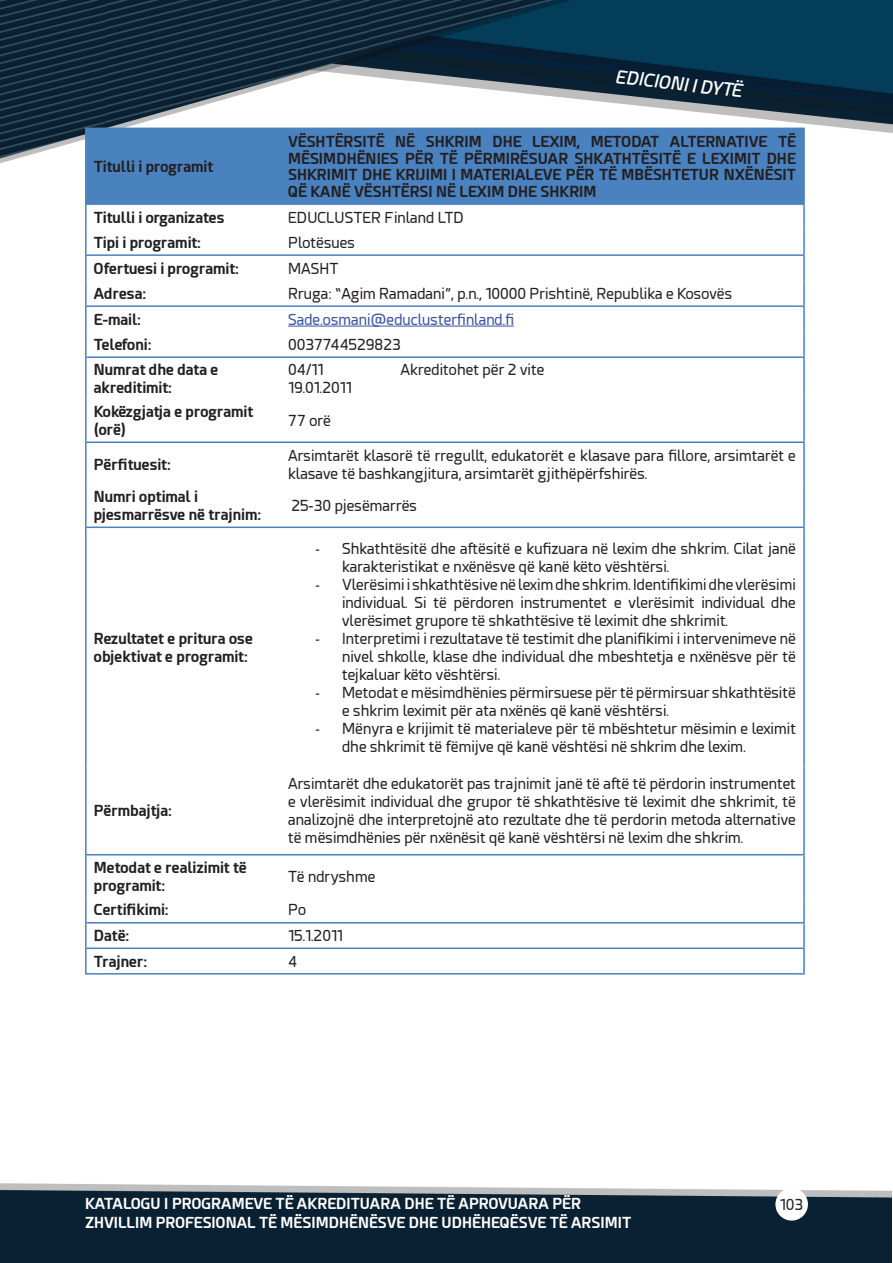
<style>
.page{position:relative;width:893px;height:1263px;background:#fff}
.page>*{position:absolute;margin:0;border:0;box-sizing:border-box;transform-origin:0 0}
.t1{font:italic 600 18px "Esphimere";color:#fff}
.t2{font:15px/18px "Esphimere";color:#231f20}
.t3{font:700 15px/18px "Esphimere";color:#231f20}
.t4{font:700 15px/18.8px "Esphimere";color:#fff}
.t5{font:15px "Esphimere";color:#3853a3}
.s1{font-family:"Cambria"}
</style>
<div class="page">
<img style="left:0;top:0;width:893px;height:164px">
<img style="left:0;top:1183px;width:891px;height:80px">
<div style="left:775px;top:1188px;width:33px;height:32px;background:#fff;border-radius:50%"></div>
<div style="left:87px;top:129px;width:716px;height:74px;background:#4a81bf"></div>
<hr style="left:85px;top:129px;width:2px;height:74px;background:#4a81bf">
<hr style="left:803px;top:129px;width:2px;height:74px;background:#4a81bf">
<hr style="left:85px;top:205px;width:2px;height:25px;background:#4a81bf">
<hr style="left:85px;top:128px;width:195px;height:1px;background:#4a81bf">
<hr style="left:280px;top:128px;width:525px;height:1px;background:#4a81bf">
<hr style="left:85px;top:203px;width:195px;height:2px;background:#4a81bf">
<hr style="left:280px;top:203px;width:525px;height:2px;background:#4a81bf">
<hr style="left:803px;top:205px;width:2px;height:25px;background:#4a81bf">
<hr style="left:85px;top:230px;width:2px;height:24px;background:#4a81bf">
<hr style="left:803px;top:230px;width:2px;height:24px;background:#4a81bf">
<hr style="left:85px;top:256px;width:2px;height:25px;background:#4a81bf">
<hr style="left:85px;top:254px;width:195px;height:2px;background:#4a81bf">
<hr style="left:280px;top:254px;width:525px;height:2px;background:#4a81bf">
<hr style="left:803px;top:256px;width:2px;height:25px;background:#4a81bf">
<hr style="left:85px;top:281px;width:2px;height:24px;background:#4a81bf">
<hr style="left:803px;top:281px;width:2px;height:24px;background:#4a81bf">
<hr style="left:85px;top:307px;width:2px;height:25px;background:#4a81bf">
<hr style="left:85px;top:305px;width:195px;height:2px;background:#4a81bf">
<hr style="left:280px;top:305px;width:525px;height:2px;background:#4a81bf">
<hr style="left:803px;top:307px;width:2px;height:25px;background:#4a81bf">
<hr style="left:85px;top:332px;width:2px;height:24px;background:#4a81bf">
<hr style="left:803px;top:332px;width:2px;height:24px;background:#4a81bf">
<hr style="left:85px;top:358px;width:2px;height:42px;background:#4a81bf">
<hr style="left:85px;top:356px;width:195px;height:2px;background:#4a81bf">
<hr style="left:280px;top:356px;width:525px;height:2px;background:#4a81bf">
<hr style="left:803px;top:358px;width:2px;height:42px;background:#4a81bf">
<hr style="left:85px;top:400px;width:2px;height:41px;background:#4a81bf">
<hr style="left:803px;top:400px;width:2px;height:41px;background:#4a81bf">
<hr style="left:85px;top:443px;width:2px;height:42px;background:#4a81bf">
<hr style="left:85px;top:441px;width:195px;height:2px;background:#4a81bf">
<hr style="left:280px;top:441px;width:525px;height:2px;background:#4a81bf">
<hr style="left:803px;top:443px;width:2px;height:42px;background:#4a81bf">
<hr style="left:85px;top:485px;width:2px;height:41px;background:#4a81bf">
<hr style="left:803px;top:485px;width:2px;height:41px;background:#4a81bf">
<hr style="left:85px;top:528px;width:2px;height:239px;background:#4a81bf">
<hr style="left:85px;top:526px;width:195px;height:2px;background:#4a81bf">
<hr style="left:280px;top:526px;width:525px;height:2px;background:#4a81bf">
<hr style="left:803px;top:528px;width:2px;height:239px;background:#4a81bf">
<hr style="left:85px;top:767px;width:2px;height:87px;background:#4a81bf">
<hr style="left:803px;top:767px;width:2px;height:87px;background:#4a81bf">
<hr style="left:85px;top:855px;width:2px;height:42px;background:#4a81bf">
<hr style="left:85px;top:854px;width:195px;height:1px;background:#4a81bf">
<hr style="left:280px;top:854px;width:525px;height:1px;background:#4a81bf">
<hr style="left:803px;top:855px;width:2px;height:42px;background:#4a81bf">
<hr style="left:85px;top:897px;width:2px;height:25px;background:#4a81bf">
<hr style="left:803px;top:897px;width:2px;height:25px;background:#4a81bf">
<hr style="left:85px;top:923px;width:2px;height:24px;background:#4a81bf">
<hr style="left:85px;top:922px;width:195px;height:1px;background:#4a81bf">
<hr style="left:280px;top:922px;width:525px;height:1px;background:#4a81bf">
<hr style="left:803px;top:923px;width:2px;height:24px;background:#4a81bf">
<hr style="left:85px;top:949px;width:2px;height:24px;background:#4a81bf">
<hr style="left:85px;top:947px;width:195px;height:2px;background:#4a81bf">
<hr style="left:280px;top:947px;width:525px;height:2px;background:#4a81bf">
<hr style="left:85px;top:973px;width:195px;height:1px;background:#4a81bf">
<hr style="left:280px;top:973px;width:525px;height:1px;background:#4a81bf">
<hr style="left:803px;top:949px;width:2px;height:24px;background:#4a81bf">
<hr style="left:288px;top:326px;width:226px;height:1px;background:#3853a3">
<p class="t3" style="left:94px;top:157px;width:121px">Titulli i programit</p>
<p class="t1" style="left:617px;top:65px;width:129px;rotate:7deg">EDICIONI I DYTË</p>
<p class="t3" style="left:288px;top:133px;width:509px;line-height:16.5px;text-align:justify">VËSHTËRSITË NË SHKRIM DHE LEXIM, METODAT ALTERNATIVE TË MËSIMDHËNIES PËR TË PËRMIRËSUAR SHKATHTËSITË E LEXIMIT DHE SHKRIMIT DHE KRIJIMI I MATERIALEVE PËR TË MBËSHTETUR NXËNËSIT QË KANË VËSHTËRSI NË LEXIM DHE SHKRIM</p>
<p class="t3" style="left:94px;top:208px;width:132px">Titulli i organizates</p>
<p class="t2" style="left:288px;top:209px;width:178px">EDUCLUSTER Finland LTD</p>
<p class="t3" style="left:94px;top:233px;width:109px">Tipi i programit:</p>
<p class="t2" style="left:288px;top:233px;width:68px">Plotësues</p>
<p class="t3" style="left:94px;top:259px;width:147px">Ofertuesi i programit:</p>
<p class="t2" style="left:288px;top:260px;width:52px">MASHT</p>
<p class="t3" style="left:94px;top:284px;width:54px">Adresa:</p>
<p class="t2" style="left:288px;top:285px;width:446px">Rruga: “Agim Ramadani”, p.n., 10000 Prishtinë, Republika e Kosovës</p>
<p class="t3" style="left:94px;top:310px;width:49px">E-mail:</p>
<p class="t5" style="left:288px;top:311px;width:228px">Sade.osmani@educlusterfinland.fi</p>
<p class="t3" style="left:94px;top:335px;width:59px">Telefoni:</p>
<p class="t2" style="left:288px;top:336px;width:114px">0037744529823</p>
<p class="t3" style="left:94px;top:361px;width:126px">Numrat dhe data e akreditimit:</p>
<p class="t2" style="left:288px;top:361px;width:37px">04/11</p>
<p class="t2" style="left:401px;top:361px;width:145px">Akreditohet për 2 vite</p>
<p class="t2" style="left:288px;top:379px;width:65px">19.01.2011</p>
<p class="t3" style="left:94px;top:403px;width:161px">Kokëzgjatja e programit (orë)</p>
<p class="t2" style="left:288px;top:412px;width:45px">77 orë</p>
<p class="t3" style="left:94px;top:455px;width:78px">Përfituesit:</p>
<p class="t2" style="left:288px;top:446px;width:509px">Arsimtarët klasorë të rregullt, edukatorët e klasave para fillore, arsimtarët e klasave të bashkangjitura, arsimtarët gjithëpërfshirës.</p>
<p class="t3" style="left:94px;top:488px;width:169px">Numri optimal i pjesmarrësve në trajnim:</p>
<p class="t2" style="left:291px;top:497px;width:127px">25-30 pjesëmarrës</p>
<p class="t3" style="left:94px;top:630px;width:161px">Rezultatet e pritura ose objektivat e programit:</p>
<p class="t3" style="left:94px;top:802px;width:79px">Përmbajtja:</p>
<p class="t2" style="left:342px;top:540px;width:455px;text-indent:-27px"><span class="s1">-</span> Shkathtësitë dhe aftësitë e kufizuara në lexim dhe shkrim. Cilat janë karakteristikat e nxënësve që kanë këto vështërsi.</p>
<p class="t2" style="left:342px;top:576px;width:455px;text-align:justify;text-indent:-27px"><span class="s1">-</span> Vlerësimi i shkathtësive në lexim dhe shkrim. Identifikimi dhe vlerësimi individual. Si të përdoren instrumentet e vlerësimit individual dhe vlerësimet grupore të shkathtësive të leximit dhe shkrimit.</p>
<p class="t2" style="left:342px;top:630px;width:455px;text-align:justify;text-indent:-27px"><span class="s1">-</span> Interpretimi i rezultatave të testimit dhe planifikimi i intervenimeve në nivel shkolle, klase dhe individual dhe mbeshtetja e nxënësve për të tejkaluar këto vështërsi.</p>
<p class="t2" style="left:342px;top:684px;width:455px;text-indent:-27px"><span class="s1">-</span> Metodat e mësimdhënies përmirsuese për të përmirsuar shkathtësitë e shkrim leximit për ata nxënës që kanë vështërsi.</p>
<p class="t2" style="left:342px;top:720px;width:455px;text-indent:-27px"><span class="s1">-</span> Mënyra e krijimit të materialeve për të mbështetur mësimin e leximit dhe shkrimit të fëmijve që kanë vështësi në shkrim dhe lexim.</p>
<p class="t2" style="left:288px;top:775px;width:509px;text-align:justify">Arsimtarët dhe edukatorët pas trajnimit janë të aftë të përdorin instrumentet e vlerësimit individual dhe grupor të shkathtësive të leximit dhe shkrimit, të analizojnë dhe interpretojnë ato rezultate dhe të perdorin metoda alternative të mësimdhënies për nxënësit që kanë vështërsi në lexim dhe shkrim.</p>
<p class="t3" style="left:94px;top:858px;width:154px">Metodat e realizimit të programit:</p>
<p class="t2" style="left:288px;top:868px;width:89px">Të ndryshme</p>
<p class="t3" style="left:94px;top:901px;width:76px">Certifikimi:</p>
<p class="t2" style="left:288px;top:901px;width:20px">Po</p>
<p class="t3" style="left:94px;top:927px;width:37px">Datë:</p>
<p class="t2" style="left:288px;top:927px;width:56px">15.1.2011</p>
<p class="t3" style="left:94px;top:952px;width:55px">Trajner:</p>
<p class="t2" style="left:288px;top:952px;width:11px">4</p>
<p class="t4" style="left:85px;top:1194px;width:548px">KATALOGU I PROGRAMEVE TË AKREDITUARA DHE TË APROVUARA PËR<br>ZHVILLIM PROFESIONAL TË MËSIMDHËNËSVE DHE UDHËHEQËSVE TË ARSIMIT</p>
<p class="t2" style="left:780px;top:1196px;width:25px">103</p>
</div>
